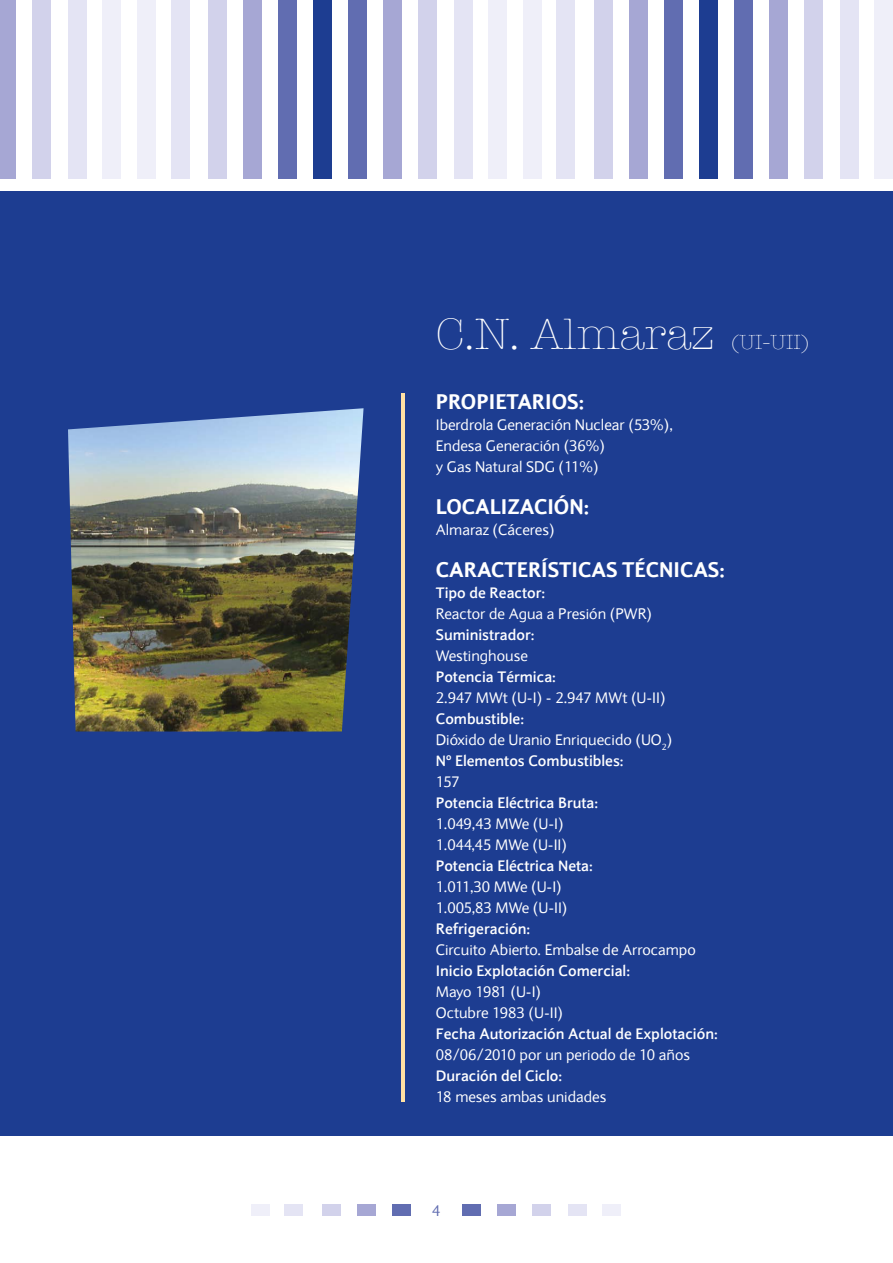
<style>
.page{position:relative;width:893px;height:1263px;background:#fff}
.page>*{position:absolute;margin:0;border:0;box-sizing:border-box;transform-origin:0 0}
.t1{font:300 45px "American Typewriter";color:#fff}
.t2{font:800 21px "Expert Sans";color:#fff}
.t3{font:15px/21px "Expert Sans";color:#fff}
.t4{font:700 15px/21px "Expert Sans";color:#fff}
.t5{font:15px/21px "Expert Sans";letter-spacing:-.02em;color:#fff}
.t6{font:15px "Expert Sans";color:#616db1}
.s1{font-size:21px}
.s2{font-weight:400}
</style>
<div class="page">
<div style="left:0;top:191px;width:893px;height:944px;background:#1d3d91"></div>
<hr style="left:401px;top:393px;width:3px;height:708px;background:#ffe1a4">
<div style="left:32px;top:0;width:19px;height:179px;background:#d2d2eb"></div>
<div style="left:0;top:0;width:16px;height:179px;background:#a6a7d4"></div>
<div style="left:102px;top:0;width:19px;height:179px;background:#efeff9"></div>
<div style="left:69px;top:0;width:18px;height:179px;background:#e4e4f4"></div>
<div style="left:699px;top:0;width:19px;height:179px;background:#1d3d91"></div>
<div style="left:594px;top:0;width:19px;height:179px;background:#d2d2eb"></div>
<div style="left:629px;top:0;width:19px;height:179px;background:#a6a7d4"></div>
<div style="left:664px;top:0;width:19px;height:179px;background:#616db1"></div>
<div style="left:804px;top:0;width:19px;height:179px;background:#d2d2eb"></div>
<div style="left:769px;top:0;width:19px;height:179px;background:#a6a7d4"></div>
<div style="left:734px;top:0;width:19px;height:179px;background:#616db1"></div>
<div style="left:874px;top:0;width:19px;height:179px;background:#efeff9"></div>
<div style="left:840px;top:0;width:19px;height:179px;background:#e4e4f4"></div>
<div style="left:523px;top:0;width:19px;height:179px;background:#efeff9"></div>
<div style="left:556px;top:0;width:19px;height:179px;background:#e4e4f4"></div>
<div style="left:313px;top:0;width:19px;height:179px;background:#1d3d91"></div>
<div style="left:208px;top:0;width:19px;height:179px;background:#d2d2eb"></div>
<div style="left:243px;top:0;width:19px;height:179px;background:#a6a7d4"></div>
<div style="left:278px;top:0;width:19px;height:179px;background:#616db1"></div>
<div style="left:418px;top:0;width:19px;height:179px;background:#d2d2eb"></div>
<div style="left:383px;top:0;width:19px;height:179px;background:#a6a7d4"></div>
<div style="left:348px;top:0;width:19px;height:179px;background:#616db1"></div>
<div style="left:488px;top:0;width:19px;height:179px;background:#efeff9"></div>
<div style="left:454px;top:0;width:19px;height:179px;background:#e4e4f4"></div>
<div style="left:137px;top:0;width:19px;height:179px;background:#efeff9"></div>
<div style="left:171px;top:0;width:18px;height:179px;background:#e4e4f4"></div>
<div style="left:322px;top:1204px;width:19px;height:11px;background:#d2d2eb"></div>
<div style="left:357px;top:1204px;width:19px;height:11px;background:#a6a7d4"></div>
<div style="left:392px;top:1204px;width:19px;height:11px;background:#616db1"></div>
<div style="left:532px;top:1204px;width:19px;height:11px;background:#d2d2eb"></div>
<div style="left:497px;top:1204px;width:19px;height:11px;background:#a6a7d4"></div>
<div style="left:462px;top:1204px;width:19px;height:11px;background:#616db1"></div>
<div style="left:602px;top:1204px;width:19px;height:11px;background:#efeff9"></div>
<div style="left:568px;top:1204px;width:19px;height:11px;background:#e4e4f4"></div>
<div style="left:251px;top:1204px;width:19px;height:11px;background:#efeff9"></div>
<div style="left:284px;top:1204px;width:19px;height:11px;background:#e4e4f4"></div>
<img style="left:68px;top:408px;width:296px;height:323px">
<h1 class="t1" style="left:436px;top:301px;width:374px">C.N. Almaraz <span class="s1">(UI-UII)</span></h1>
<h2 class="t2" style="left:436px;top:388px;width:150px">PROPIETARIOS:</h2>
<p class="t3" style="left:436px;top:414px;width:238px">Iberdrola Generación Nuclear (53%),<br>Endesa Generación (36%)<br>y Gas Natural SDG (11%)</p>
<h2 class="t2" style="left:436px;top:493px;width:155px">LOCALIZACIÓN:</h2>
<p class="t3" style="left:436px;top:519px;width:120px">Almaraz (Cáceres)</p>
<h2 class="t2" style="left:436px;top:556px;width:290px">CARACTERÍSTICAS TÉCNICAS:</h2>
<p class="t4" style="left:436px;top:582px;width:111px">Tipo de Reactor:</p>
<p class="t3" style="left:436px;top:603px;width:218px">Reactor de Agua a Presión (PWR)</p>
<p class="t4" style="left:436px;top:624px;width:100px">Suministrador:</p>
<p class="t3" style="left:436px;top:645px;width:93px">Westinghouse</p>
<p class="t4" style="left:436px;top:666px;width:122px">Potencia Térmica:</p>
<p class="t3" style="left:436px;top:687px;width:231px">2.947 MWt (U-I) - 2.947 MWt (U-II)</p>
<p class="t4" style="left:436px;top:708px;width:238px">Combustible:<br><span class="s2">Dióxido de Uranio Enriquecido (UO</span><sub>2</sub><span class="s2">)<br></span>Nº Elementos Combustibles:</p>
<p class="t3" style="left:436px;top:771px;width:25px">157</p>
<p class="t4" style="left:436px;top:792px;width:164px">Potencia Eléctrica Bruta:</p>
<p class="t3" style="left:436px;top:813px;width:133px">1.049,43 MWe (U-I)<br>1.044,45 MWe (U-II)</p>
<p class="t4" style="left:436px;top:855px;width:159px">Potencia Eléctrica Neta:</p>
<p class="t5" style="left:436px;top:876px;width:133px">1.011,30 MWe (U-I)<br>1.005,83 MWe (U-II)</p>
<p class="t4" style="left:436px;top:918px;width:96px">Refrigeración:</p>
<p class="t3" style="left:436px;top:939px;width:261px">Circuito Abierto. Embalse de Arrocampo</p>
<p class="t4" style="left:436px;top:960px;width:196px">Inicio Explotación Comercial:</p>
<p class="t3" style="left:436px;top:981px;width:129px">Mayo 1981 (U-I)<br>Octubre 1983 (U-II)</p>
<p class="t4" style="left:436px;top:1023px;width:283px">Fecha Autorización Actual de Explotación:</p>
<p class="t3" style="left:436px;top:1044px;width:256px">08/06/2010 por un periodo de 10 años</p>
<p class="t4" style="left:436px;top:1065px;width:128px">Duración del Ciclo:</p>
<p class="t3" style="left:436px;top:1086px;width:172px">18 meses ambas unidades</p>
<p class="t6" style="left:432px;top:1201px;width:10px">4</p>
</div>
